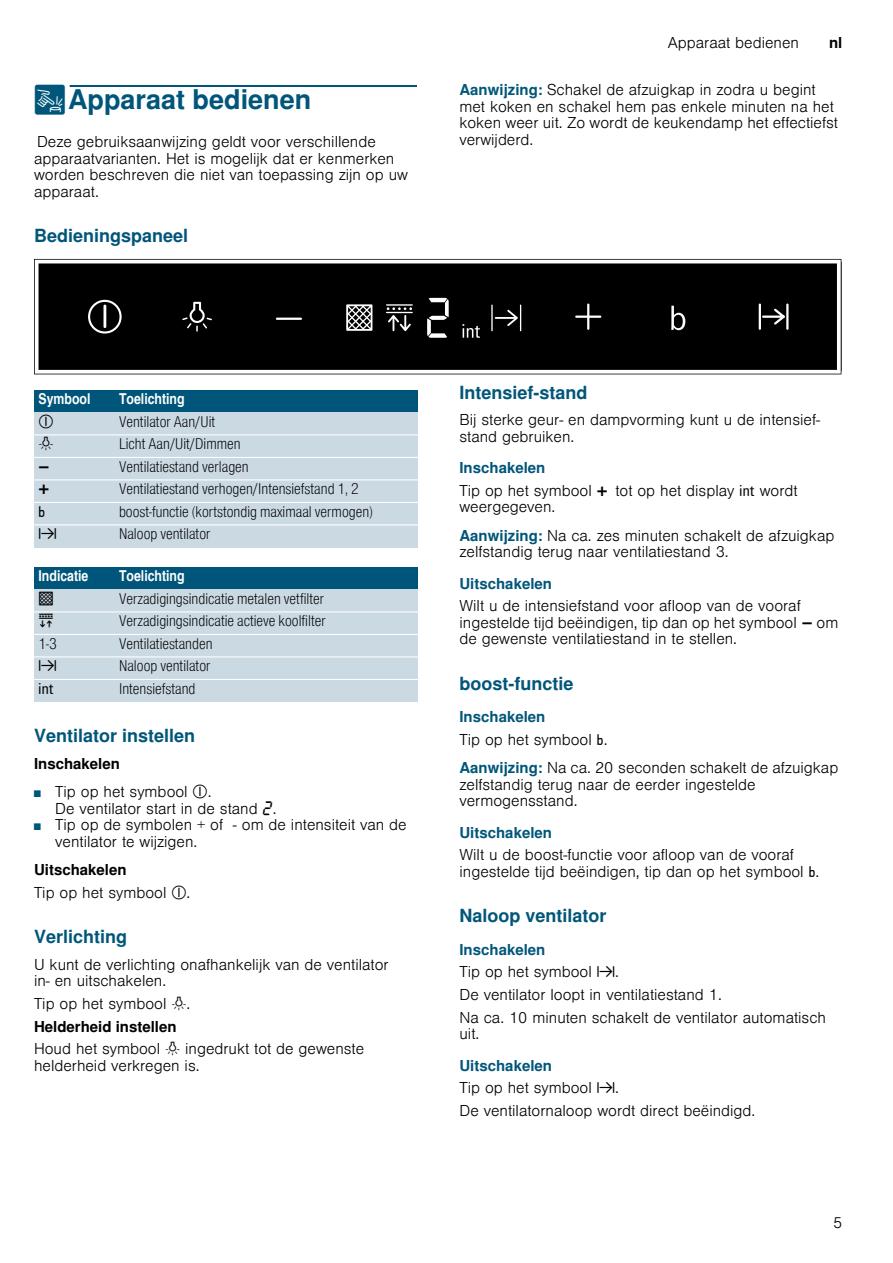
<style>
.page{position:relative;width:893px;height:1263px;background:#fff}
.page>*{position:absolute;margin:0;border:0;box-sizing:border-box;transform-origin:0 0}
.t1{font:700 27px "Nimbus San L";color:#00567a}
.t2{font:700 18px "Nimbus San L";color:#00567a}
.t3{font:300 15px/16.5px "Nimbus San L";color:#000}
.t4{font:15px "Nimbus San L Lig Con";color:#000}
.t5{font:15px "Nimbus San L Bol Con";color:#fff}
.t6{font:700 15px "Nimbus San L";color:#00567a}
.t7{font:700 15px "Nimbus San L";color:#000}
.t8{font:15px "BSH Symb PH5";color:#000}
.t9{font:15px "BSH Symb Gaggenau";color:#000}
.t10{font:15px "BSH Symb PH1";color:#000}
.t11{font:15px "BSH Symb All";color:#000}
.s1{font-family:"BSH Symb PG2";font-weight:400}
.s2{font-weight:700;color:#00567a}
.s3{font-size:9px;color:#00567a}
.s4{font-family:"BSH Symb All";font-weight:400}
.s5{font-weight:700}
.s6{font-family:"BSH Symb PH5";font-weight:400}
.s7{font-family:"BSH Symb Gaggenau";font-weight:400}
.s8{font-family:"BSH Symb PH1";font-weight:400}
</style>
<div class="page">
<div style="left:70px;top:85px;width:347px;height:2px;border:1px solid #00567a"></div>
<svg style="left:34px;top:259px;width:807px;height:115px;background:#181818"></svg>
<div style="left:34px;top:390px;width:80px;height:22px;background:#00567a"></div>
<div style="left:114px;top:390px;width:304px;height:22px;background:#00567a"></div>
<div style="left:34px;top:412px;width:80px;height:23px;background:#cbd9e3"></div>
<div style="left:114px;top:412px;width:304px;height:23px;background:#cbd9e3"></div>
<div style="left:34px;top:435px;width:80px;height:22px;background:#cbd9e3"></div>
<div style="left:114px;top:435px;width:304px;height:22px;background:#cbd9e3"></div>
<div style="left:34px;top:457px;width:80px;height:23px;background:#cbd9e3"></div>
<div style="left:114px;top:457px;width:304px;height:23px;background:#cbd9e3"></div>
<div style="left:34px;top:480px;width:80px;height:22px;background:#cbd9e3"></div>
<div style="left:114px;top:480px;width:304px;height:22px;background:#cbd9e3"></div>
<div style="left:34px;top:502px;width:80px;height:23px;background:#cbd9e3"></div>
<div style="left:114px;top:502px;width:304px;height:23px;background:#cbd9e3"></div>
<div style="left:34px;top:525px;width:80px;height:22px;background:#cbd9e3"></div>
<div style="left:114px;top:525px;width:304px;height:22px;background:#cbd9e3"></div>
<div style="left:34px;top:567px;width:80px;height:22px;background:#00567a"></div>
<div style="left:114px;top:567px;width:304px;height:22px;background:#00567a"></div>
<div style="left:34px;top:589px;width:80px;height:23px;background:#cbd9e3"></div>
<div style="left:114px;top:589px;width:304px;height:23px;background:#cbd9e3"></div>
<div style="left:34px;top:612px;width:80px;height:22px;background:#cbd9e3"></div>
<div style="left:114px;top:612px;width:304px;height:22px;background:#cbd9e3"></div>
<div style="left:34px;top:634px;width:80px;height:23px;background:#cbd9e3"></div>
<div style="left:114px;top:634px;width:304px;height:23px;background:#cbd9e3"></div>
<div style="left:34px;top:657px;width:80px;height:22px;background:#cbd9e3"></div>
<div style="left:114px;top:657px;width:304px;height:22px;background:#cbd9e3"></div>
<div style="left:34px;top:679px;width:80px;height:23px;background:#cbd9e3"></div>
<div style="left:114px;top:679px;width:304px;height:23px;background:#cbd9e3"></div>
<hr style="left:34px;top:434px;width:384px;height:1px;background:#fff">
<hr style="left:34px;top:457px;width:384px;height:1px;background:#fff">
<hr style="left:34px;top:479px;width:384px;height:1px;background:#fff">
<hr style="left:34px;top:502px;width:384px;height:1px;background:#fff">
<hr style="left:34px;top:524px;width:384px;height:1px;background:#fff">
<hr style="left:34px;top:611px;width:384px;height:1px;background:#fff">
<hr style="left:34px;top:634px;width:384px;height:1px;background:#fff">
<hr style="left:34px;top:656px;width:384px;height:1px;background:#fff">
<hr style="left:34px;top:679px;width:384px;height:1px;background:#fff">
<h1 class="t1" style="left:34px;top:83px;width:279px"><span class="s1">1</span>Apparaat bedienen</h1>
<p class="t3" style="left:34px;top:132px;width:375px">Deze gebruiksaanwijzing geldt voor verschillende apparaatvarianten. Het is mogelijk dat er kenmerken worden beschreven die niet van toepassing zijn op uw apparaat.</p>
<p class="t2" style="left:34px;top:225px;width:156px">Bedieningspaneel</p>
<p class="t3" style="left:667px;top:33px;width:133px">Apparaat bedienen</p>
<p class="t7" style="left:829px;top:34px;width:15px">nl</p>
<p class="t3" style="left:459px;top:80px;width:380px"><span class="s2">Aanwijzing:</span> Schakel de afzuigkap in zodra u begint met koken en schakel hem pas enkele minuten na het koken weer uit. Zo wordt de keukendamp het effectiefst verwijderd.</p>
<p class="t5" style="left:39px;top:390px;width:53px">Symbool</p>
<p class="t5" style="left:119px;top:390px;width:67px">Toelichting</p>
<p class="t11" style="left:39px;top:413px;width:17px">#</p>
<p class="t4" style="left:119px;top:412px;width:98px">Ventilator Aan/Uit</p>
<p class="t8" style="left:39px;top:436px;width:17px">=</p>
<p class="t4" style="left:119px;top:434px;width:123px">Licht Aan/Uit/Dimmen</p>
<p class="t9" style="left:39px;top:458px;width:12px">A</p>
<p class="t4" style="left:119px;top:457px;width:131px">Ventilatiestand verlagen</p>
<p class="t9" style="left:39px;top:481px;width:12px">@</p>
<p class="t4" style="left:119px;top:479px;width:241px">Ventilatiestand verhogen/Intensiefstand 1, 2</p>
<p class="t8" style="left:39px;top:503px;width:8px">&amp;</p>
<p class="t4" style="left:119px;top:502px;width:255px">boost-functie (kortstondig maximaal vermogen)</p>
<p class="t10" style="left:39px;top:526px;width:20px">X</p>
<p class="t4" style="left:119px;top:524px;width:93px">Naloop ventilator</p>
<p class="t5" style="left:39px;top:567px;width:51px">Indicatie</p>
<p class="t5" style="left:119px;top:567px;width:67px">Toelichting</p>
<p class="t8" style="left:39px;top:590px;width:17px">!</p>
<p class="t4" style="left:119px;top:589px;width:207px">Verzadigingsindicatie metalen vetfilter</p>
<p class="t8" style="left:39px;top:613px;width:17px">"</p>
<p class="t4" style="left:119px;top:611px;width:208px">Verzadigingsindicatie actieve koolfilter</p>
<p class="t4" style="left:39px;top:634px;width:20px">1-3</p>
<p class="t4" style="left:119px;top:634px;width:95px">Ventilatiestanden</p>
<p class="t10" style="left:39px;top:658px;width:20px">X</p>
<p class="t4" style="left:119px;top:656px;width:93px">Naloop ventilator</p>
<p class="t8" style="left:39px;top:680px;width:17px">2</p>
<p class="t4" style="left:119px;top:679px;width:78px">Intensiefstand</p>
<p class="t2" style="left:34px;top:725px;width:163px">Ventilator instellen</p>
<p class="t7" style="left:34px;top:754px;width:87px">Inschakelen</p>
<p class="t3" style="left:55px;top:782px;width:223px;text-indent:-21px"><span class="s3">■</span> Tip op het symbool <span class="s4">#</span>.<br>De ventilator start in de stand <span class="s4">ƒ</span>.</p>
<p class="t3" style="left:55px;top:815px;width:353px;text-indent:-21px"><span class="s3">■</span> Tip op de symbolen + of - om de intensiteit van de ventilator te wijzigen.</p>
<p class="t3" style="left:34px;top:857px;width:158px;line-height:22.5px"><span class="s5">Uitschakelen<br></span>Tip op het symbool <span class="s4">#</span>.</p>
<p class="t2" style="left:34px;top:926px;width:95px">Verlichting</p>
<p class="t3" style="left:34px;top:955px;width:356px">U kunt de verlichting onafhankelijk van de ventilator in- en uitschakelen.</p>
<p class="t3" style="left:34px;top:991px;width:331px;line-height:22.5px">Tip op het symbool <span class="s6">=</span>.<br><span class="s5">Helderheid instellen<br></span>Houd het symbool <span class="s6">=</span> ingedrukt tot de gewenste</p>
<p class="t3" style="left:34px;top:1055px;width:167px">helderheid verkregen is.</p>
<p class="t2" style="left:459px;top:381px;width:130px">Intensief-stand</p>
<p class="t3" style="left:459px;top:410px;width:362px">Bij sterke geur- en dampvorming kunt u de intensief&shy;stand gebruiken.</p>
<p class="t3" style="left:459px;top:455px;width:340px;line-height:22.5px"><span class="s2">Inschakelen<br></span>Tip op het symbool <span class="s7">@</span> tot op het display <span class="s6">2</span> wordt</p>
<p class="t3" style="left:459px;top:491px;width:376px;line-height:28.5px">weergegeven.<br><span class="s2">Aanwijzing:</span> Na ca. zes minuten schakelt de afzuigkap</p>
<p class="t3" style="left:459px;top:542px;width:271px">zelfstandig terug naar ventilatiestand 3.</p>
<p class="t6" style="left:459px;top:574px;width:94px">Uitschakelen</p>
<p class="t3" style="left:459px;top:596px;width:380px">Wilt u de intensiefstand voor afloop van de vooraf ingestelde tijd beëindigen, tip dan op het symbool <span class="s7">A</span> om de gewenste ventilatiestand in te stellen.</p>
<p class="t2" style="left:459px;top:672px;width:115px">boost-functie</p>
<p class="t3" style="left:459px;top:704px;width:149px;line-height:22.5px"><span class="s2">Inschakelen<br></span>Tip op het symbool <span class="s6">&amp;</span>.</p>
<p class="t3" style="left:459px;top:758px;width:380px"><span class="s2">Aanwijzing:</span> Na ca. 20 seconden schakelt de afzuigkap zelfstandig terug naar de eerder ingestelde vermogensstand.</p>
<p class="t6" style="left:459px;top:823px;width:94px">Uitschakelen</p>
<p class="t3" style="left:459px;top:845px;width:361px">Wilt u de boost-functie voor afloop van de vooraf ingestelde tijd beëindigen, tip dan op het symbool <span class="s6">&amp;</span>.</p>
<p class="t2" style="left:459px;top:905px;width:149px">Naloop ventilator</p>
<p class="t3" style="left:459px;top:937px;width:368px;line-height:22.5px"><span class="s2">Inschakelen<br></span>Tip op het symbool <span class="s8">X</span>.<br>De ventilator loopt in ventilatiestand 1.<br>Na ca. 10 minuten schakelt de ventilator automatisch</p>
<p class="t3" style="left:459px;top:1024px;width:21px">uit.</p>
<p class="t3" style="left:459px;top:1052px;width:297px;line-height:22.5px"><span class="s2">Uitschakelen<br></span>Tip op het symbool <span class="s8">X</span>.<br>De ventilatornaloop wordt direct beëindigd.</p>
<p class="t3" style="left:833px;top:1213px;width:11px">5</p>
</div>
